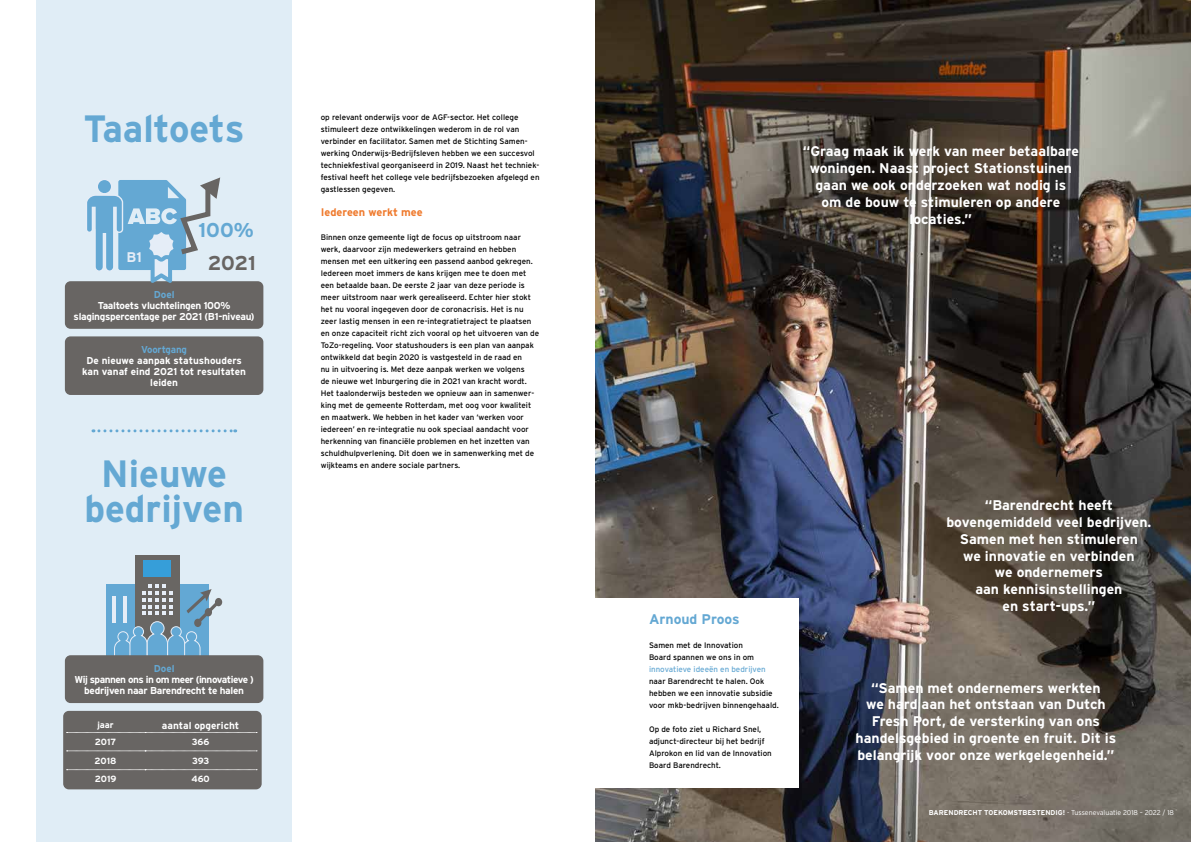
<style>
.page{position:relative;width:1191px;height:842px;background:#fff}
.page>*{position:absolute;margin:0;border:0;box-sizing:border-box;transform-origin:0 0}
.t1{font:700 38px/35px "Interstate";color:#64a8d3;text-align:center}
.t2{font:700 20px "Interstate";color:#64a8d3}
.t3{font:700 20px "Interstate";color:#686563}
.t4{font:700 14px/16.8px "Interstate";color:#fff;text-align:center}
.t5{font:700 14px "Interstate";color:#64a8d3}
.t6{font:700 14px "Interstate";color:#e5edf7}
.t7{font:700 11px "Interstate";color:#ef7a2d}
.t8{font:700 10px/11px "Interstate";color:#fff;text-align:center}
.t9{font:700 10px/11px "Interstate";letter-spacing:-.05em;color:#fff;text-align:center}
.t10{font:700 10px/11px "Interstate";letter-spacing:-.03em;color:#fff;text-align:center}
.t11{font:700 10px "Interstate";letter-spacing:-.01em;color:#64a8d3}
.t12{font:700 9px "Interstate";color:#fff}
.t13{font:8px/12px "Interstate";color:#000}
.t14{font:8px "Interstate";color:#64a8d3}
.t15{font:700 7px "Interstate";color:#fff}
.s1{font-weight:300}
</style>
<div class="page">
<div style="left:36px;top:0;width:256px;height:842px;background:#e0edf6"></div>
<div style="left:63px;top:711px;width:199px;height:78px;background:#686563;border-radius:6px"></div>
<svg style="left:93px;top:429px;width:143px;height:3px"></svg>
<div style="left:65px;top:281px;width:198px;height:48px;background:#686563;border-radius:6px"></div>
<div style="left:65px;top:336px;width:198px;height:59px;background:#686563;border-radius:6px"></div>
<svg style="left:85px;top:177px;width:135px;height:106px"></svg>
<svg style="left:67px;top:732px;width:190px;height:1px"></svg>
<svg style="left:67px;top:751px;width:190px;height:1px"></svg>
<svg style="left:67px;top:769px;width:190px;height:1px"></svg>
<div style="left:106px;top:585px;width:29px;height:72px;background:#63a8d4"></div>
<div style="left:135px;top:555px;width:44px;height:102px;background:#696663"></div>
<hr style="left:113px;top:596px;width:3px;height:27px;background:#e6edf7">
<div style="left:143px;top:560px;width:28px;height:16px;background:#369ed9"></div>
<svg style="left:114px;top:585px;width:109px;height:70px"></svg>
<div style="left:65px;top:655px;width:198px;height:48px;background:#686563;border-radius:6px"></div>
<img style="left:595px;top:0;width:596px;height:842px">
<div style="left:571px;top:598px;width:227px;height:190px;background:#fff"></div>
<h1 class="t1" style="left:84px;top:111px;width:162px">Taaltoets</h1>
<h3 class="t6" style="left:126px;top:249px;width:17px">B1</h3>
<h2 class="t2" style="left:198px;top:219px;width:57px">100%</h2>
<h2 class="t3" style="left:208px;top:252px;width:49px">2021</h2>
<p class="t11" style="left:154px;top:289px;width:22px">Doel</p>
<p class="t10" style="left:74px;top:300px;width:182px">Taaltoets vluchtelingen 100% slagingspercentage per 2021 (B1-niveau)</p>
<p class="t11" style="left:141px;top:344px;width:47px">Voortgang</p>
<p class="t8" style="left:82px;top:355px;width:165px">De nieuwe aanpak statushouders kan vanaf eind 2021 tot resultaten leiden</p>
<h1 class="t1" style="left:84px;top:456px;width:161px">Nieuwe bedrijven</h1>
<p class="t11" style="left:154px;top:663px;width:22px">Doel</p>
<p class="t9" style="left:74px;top:674px;width:181px">Wij spannen ons in om meer (innovatieve ) bedrijven naar Barendrecht te halen</p>
<p class="t12" style="left:97px;top:720px;width:18px">jaar</p>
<p class="t8" style="left:162px;top:719px;width:79px">aantal opgericht</p>
<p class="t12" style="left:95px;top:737px;width:23px">2017</p>
<p class="t12" style="left:192px;top:737px;width:19px">366</p>
<p class="t12" style="left:95px;top:756px;width:23px">2018</p>
<p class="t12" style="left:192px;top:756px;width:19px">393</p>
<p class="t12" style="left:95px;top:774px;width:23px">2019</p>
<p class="t12" style="left:191px;top:774px;width:20px">460</p>
<p class="t13" style="left:321px;top:111px;width:220px">op relevant onderwijs voor de AGF-sector. Het college stimuleert deze ontwikkelingen wederom in de rol van verbinder en facilitator. Samen met de Stichting Samen&shy;werking Onderwijs-Bedrijfsleven hebben we een succesvol techniekfestival georganiseerd in 2019. Naast het techniek&shy;festival heeft het college vele bedrijfsbezoeken afgelegd en gastlessen gegeven.</p>
<h3 class="t7" style="left:321px;top:206px;width:103px">Iedereen werkt mee</h3>
<p class="t13" style="left:321px;top:231px;width:220px">Binnen onze gemeente ligt de focus op uitstroom naar werk, daarvoor zijn medewerkers getraind en hebben mensen met een uitkering een passend aanbod gekregen.<br>Iedereen moet immers de kans krijgen mee te doen met een betaalde baan. De eerste 2 jaar van deze periode is meer uitstroom naar werk gerealiseerd. Echter hier stokt het nu vooral ingegeven door de coronacrisis. Het is nu zeer lastig mensen in een re-integratietraject te plaatsen en onze capaciteit richt zich vooral op het uitvoeren van de ToZo-regeling. Voor statushouders is een plan van aanpak ontwikkeld dat begin 2020 is vastgesteld in de raad en<br>nu in uitvoering is. Met deze aanpak werken we volgens<br>de nieuwe wet Inburgering die in 2021 van kracht wordt.<br>Het taalonderwijs besteden we opnieuw aan in samenwer&shy;king met de gemeente Rotterdam, met oog voor kwaliteit en maatwerk. We hebben in het kader van ‘werken voor iedereen’ en re-integratie nu ook speciaal aandacht voor herkenning van financiële problemen en het inzetten van schuldhulpverlening. Dit doen we in samenwerking met de wijkteams en andere sociale partners.</p>
<h3 class="t4" style="left:802px;top:143px;width:278px">“Graag maak ik werk van meer betaalbare woningen. Naast project Stationstuinen gaan we ook onderzoeken wat nodig is<br>om de bouw te stimuleren op andere locaties.”</h3>
<h3 class="t5" style="left:649px;top:612px;width:92px">Arnoud Proos</h3>
<p class="t13" style="left:649px;top:639px;width:107px">Samen met de Innovation<br>Board spannen we ons in om</p>
<p class="t14" style="left:649px;top:665px;width:118px">innovatieve ideeën en bedrijven</p>
<p class="t13" style="left:649px;top:675px;width:131px">naar Barendrecht te halen. Ook hebben we een innovatie subsidie voor mkb-bedrijven binnengehaald.</p>
<p class="t13" style="left:649px;top:723px;width:124px">Op de foto ziet u Richard Snel, adjunct-directeur bij het bedrijf<br>Alprokon en lid van de Innovation<br>Board Barendrecht.</p>
<h3 class="t4" style="left:946px;top:497px;width:206px">“Barendrecht heeft bovengemiddeld veel bedrijven.<br>Samen met hen stimuleren<br>we innovatie en verbinden<br>we ondernemers<br>aan kennisinstellingen<br>en start-ups.”</h3>
<h3 class="t4" style="left:855px;top:679px;width:262px">“Samen met ondernemers werkten<br>we hard aan het ontstaan van Dutch Fresh Port, de versterking van ons handelsgebied in groente en fruit. Dit is belangrijk voor onze werkgelegenheid.”</h3>
<p class="t15" style="left:928px;top:809px;width:247px">BARENDRECHT TOEKOMSTBESTENDIG! <span class="s1">- Tussenevaluatie 2018 – 2022 / 18</span></p>
</div>
